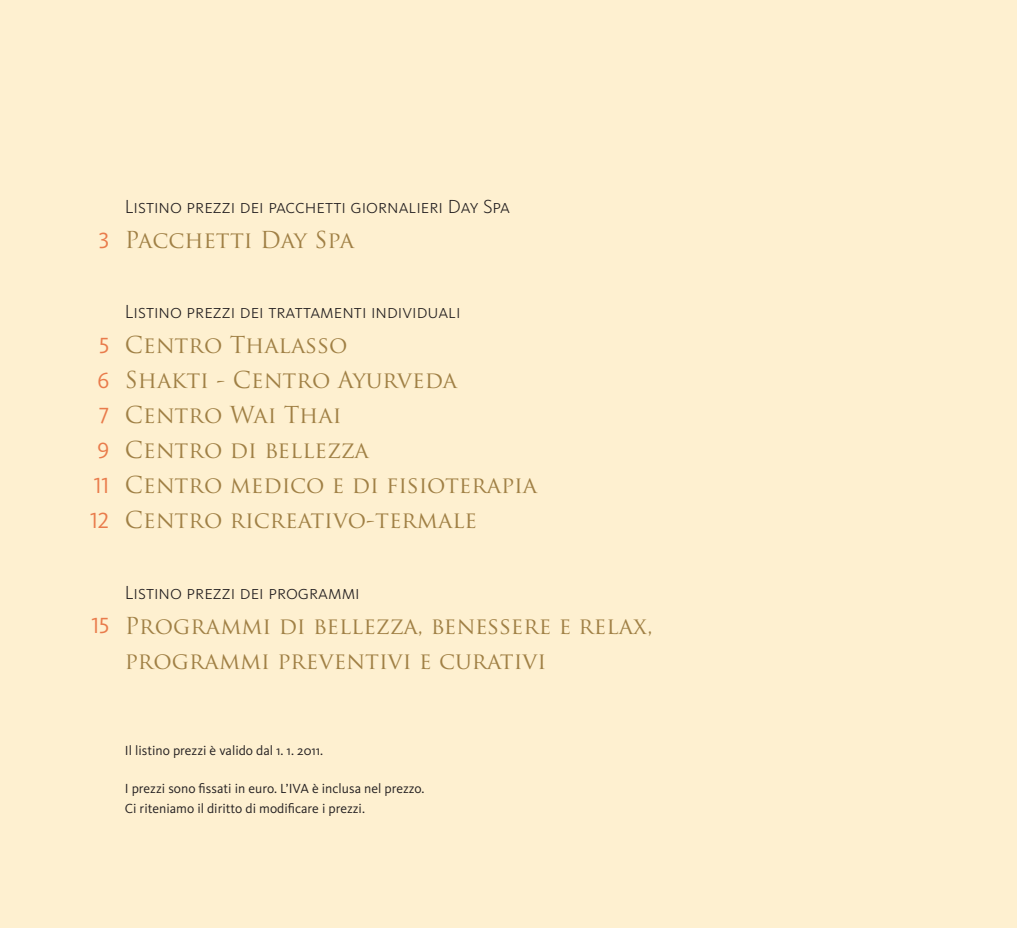
<style>
.page{position:relative;width:1017px;height:928px;background:#fef0d0}
.page>*{position:absolute;margin:0;border:0;box-sizing:border-box;transform-origin:0 0}
.t1{font:22.75px/35px "Trajan Pro";color:#a08045}
.t2{font:22.75px/35px "Kievit Pro";color:#e97b4b;text-align:center}
.t3{font:300 19.6px "Kievit Pro";color:#231f20}
.t4{font:13.65px/19.2px "Kievit Pro";color:#231f20}
</style>
<div class="page">
<p class="t2" style="left:99px;top:223px;width:12px">3</p>
<p class="t3" style="left:125px;top:195px;width:387px">Listino prezzi dei pacchetti giornalieri Day Spa</p>
<p class="t1" style="left:125px;top:222px;width:231px">Pacchetti Day Spa</p>
<p class="t2" style="left:90px;top:328px;width:21px">5<br>6<br>7<br>9<br>11<br>12</p>
<p class="t3" style="left:125px;top:300px;width:337px">Listino prezzi dei trattamenti individuali</p>
<p class="t1" style="left:125px;top:327px;width:414px">Centro Thalasso<br>Shakti - Centro Ayurveda<br>Centro Wai Thai<br>Centro di bellezza<br>Centro medico e di fisioterapia<br>Centro ricreativo-termale</p>
<p class="t2" style="left:91px;top:608px;width:19px">15</p>
<p class="t3" style="left:125px;top:580px;width:237px">Listino prezzi dei programmi</p>
<p class="t1" style="left:125px;top:607px;width:529px">Programmi di bellezza, benessere e relax, programmi preventivi e curativi</p>
<p class="t4" style="left:125px;top:740px;width:200px">Il listino prezzi è valido dal 1. 1. 2011.</p>
<p class="t4" style="left:125px;top:779px;width:301px">I prezzi sono fissati in euro. L’IVA è inclusa nel prezzo.<br>Ci riteniamo il diritto di modificare i prezzi.</p>
</div>
